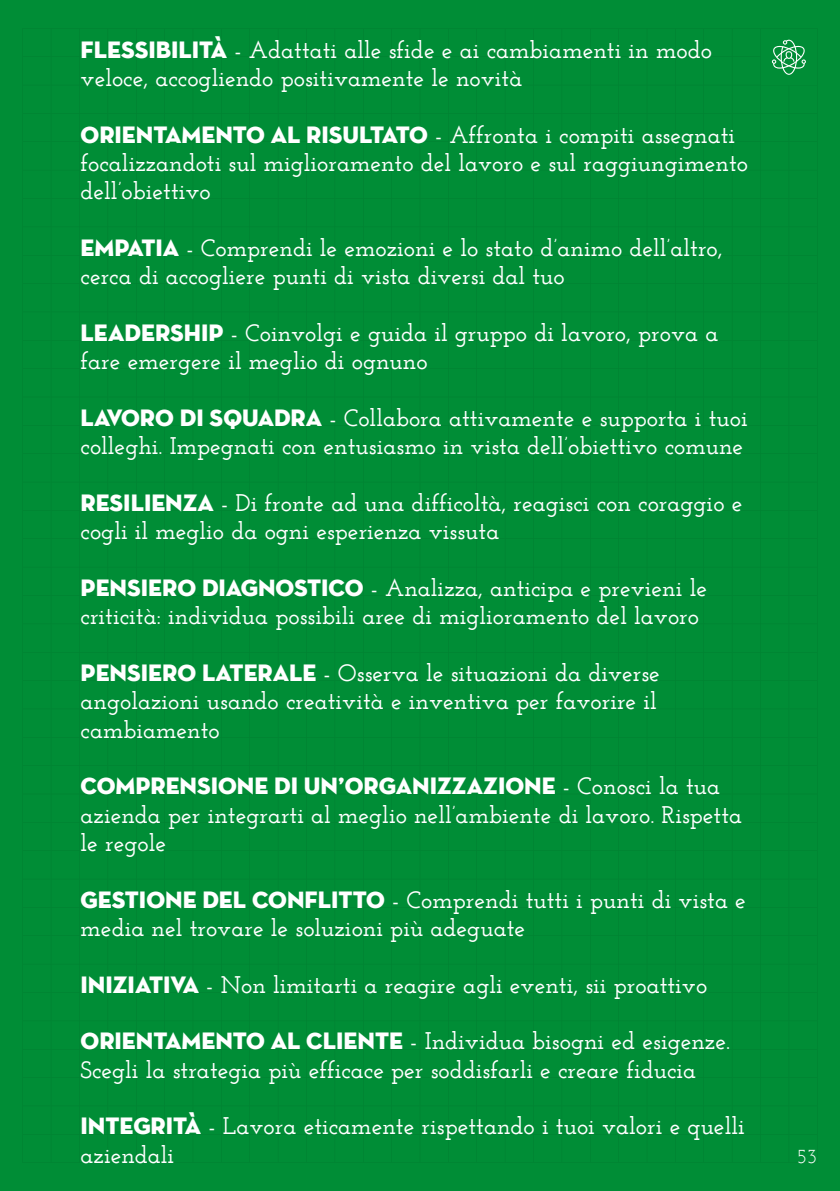
<style>
.page{position:relative;width:840px;height:1191px;background:#fff}
.page>*{position:absolute;margin:0;border:0;box-sizing:border-box;transform-origin:0 0}
.t1{font:600 24px/28.4px "Josefin Slab";color:#fff}
.t2{font:24px "Neutra Disp Titling";color:#fff}
.t3{font:20px "Josefin Slab";color:#fff}
.s1{font-family:"Neutra Disp Titling";font-weight:400}
.s2{font-family:"Josefin Slab";font-weight:600}
</style>
<div class="page">
<div style="left:0;top:0;width:839px;height:1191px;background:#008d36"></div>
<p class="t1" style="left:81px;top:35px;width:632px"><span class="s1">FLESSIBILITÀ</span> - Adattati alle sfide e ai cambiamenti in modo veloce, accogliendo positivamente le novità</p>
<p class="t1" style="left:81px;top:120px;width:668px"><span class="s1">ORIENTAMENTO AL RISULTATO</span> - Affronta i compiti assegnati focalizzandoti sul miglioramento del lavoro e sul raggiungimento dell’obiettivo</p>
<p class="t1" style="left:81px;top:234px;width:643px"><span class="s1">EMPATIA</span> - Comprendi le emozioni e lo stato d’animo dell’altro, cerca di accogliere punti di vista diversi dal tuo</p>
<p class="t1" style="left:81px;top:319px;width:639px"><span class="s1">LEADERSHIP</span> - Coinvolgi e guida il gruppo di lavoro, prova a fare emergere il meglio di ognuno</p>
<p class="t1" style="left:81px;top:404px;width:668px"><span class="s1">LAVORO DI SQUADRA</span> - Collabora attivamente e supporta i tuoi colleghi. Impegnati con entusiasmo in vista dell’obiettivo comune</p>
<p class="t1" style="left:81px;top:488px;width:663px"><span class="s1">RESILIENZA</span> - Di fronte ad una difficoltà, reagisci con coraggio e cogli il meglio da ogni esperienza vissuta</p>
<p class="t1" style="left:81px;top:573px;width:627px"><span class="s1">PENSIERO DIAGNOSTICO</span> - Analizza, anticipa e previeni le criticità: individua possibili aree di miglioramento del lavoro</p>
<p class="t1" style="left:81px;top:658px;width:580px"><span class="s1">PENSIERO LATERALE</span> - Osserva le situazioni da diverse angolazioni usando creatività e inventiva per favorire il cambiamento</p>
<p class="t2" style="left:81px;top:771px;width:640px">COMPRENSIONE DI UN’ORGANIZZAZIONE <span class="s2">- Conosci la tua</span></p>
<p class="t1" style="left:81px;top:800px;width:662px">azienda per integrarti al meglio nell’ambiente di lavoro. Rispetta le regole</p>
<p class="t1" style="left:81px;top:885px;width:666px"><span class="s1">GESTIONE DEL CONFLITTO</span> - Comprendi tutti i punti di vista e media nel trovare le soluzioni più adeguate</p>
<p class="t1" style="left:81px;top:970px;width:628px"><span class="s1">INIZIATIVA</span> - Non limitarti a reagire agli eventi, sii proattivo</p>
<p class="t1" style="left:81px;top:1027px;width:650px"><span class="s1">ORIENTAMENTO AL CLIENTE</span> - Individua bisogni ed esigenze.<br>Scegli la strategia più efficace per soddisfarli e creare fiducia</p>
<p class="t1" style="left:81px;top:1112px;width:665px"><span class="s1">INTEGRITÀ</span> - Lavora eticamente rispettando i tuoi valori e quelli aziendali</p>
<p class="t3" style="left:795px;top:1144px;width:23px">53</p>
</div>
